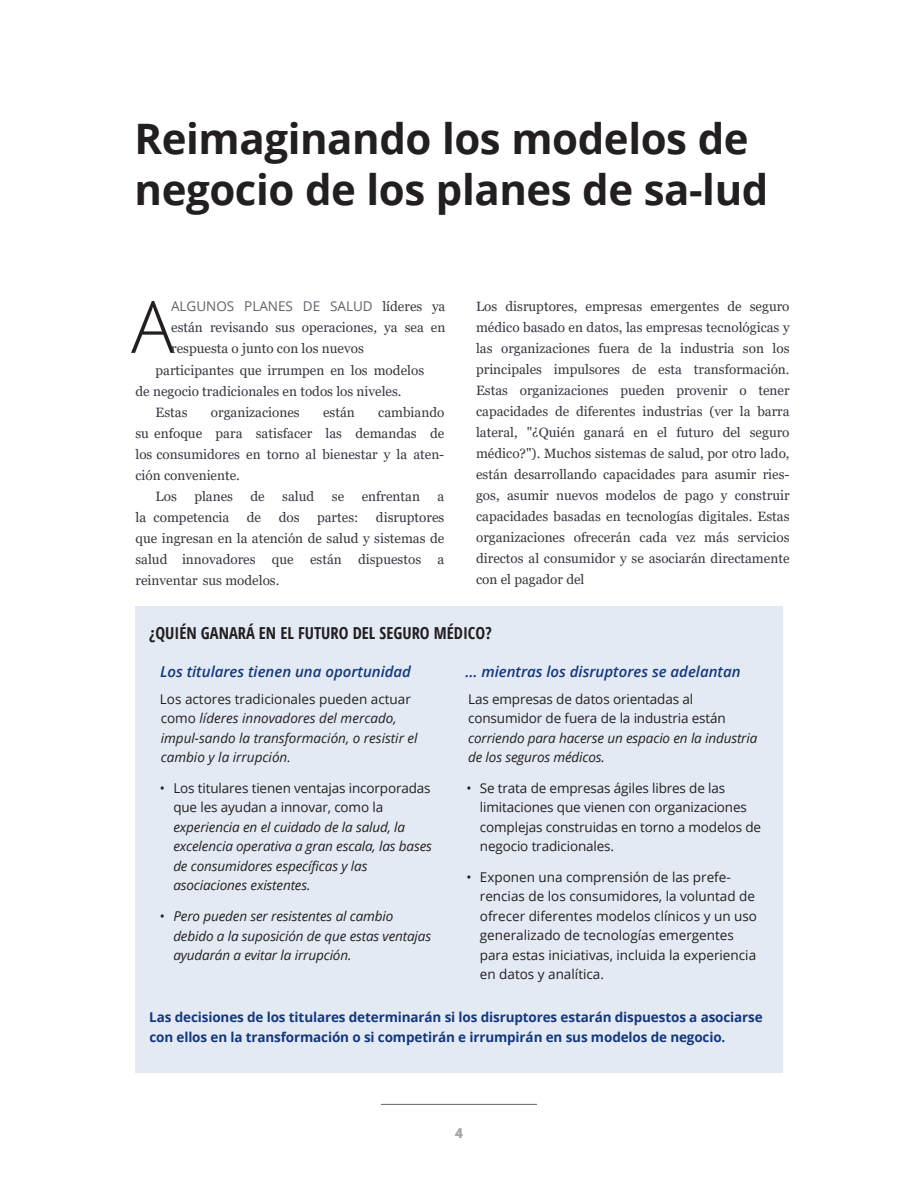
<style>
.page{position:relative;width:918px;height:1188px;background:#fff}
.page>*{position:absolute;margin:0;border:0;box-sizing:border-box;transform-origin:0 0}
.t1{font:300 72.3px "Open Sans";color:#231f20}
.t2{font:700 42px/51px "Open Sans";letter-spacing:-.01em;color:#231f20}
.t3{font:700 16.5px "Open Sans Condensed";color:#231f20}
.t4{font:italic 600 15px "Open Sans";color:#13387e}
.t5{font:13.5px/21px "Georgia";color:#343841;text-align:justify}
.t6{font:13.5px/19.5px "Open Sans";letter-spacing:-.01em;color:#231f20}
.t7{font:italic 13.5px/19.5px "Open Sans";letter-spacing:-.01em;color:#231f20}
.t8{font:700 13.5px/19.5px "Open Sans";letter-spacing:-.01em;color:#13387e}
.t9{font:13.5px "Open Sans";color:#5f636a}
.t10{font:700 13.5px "Open Sans";color:#a5a8aa}
.s1{font-family:"Georgia";color:#343841}
.s2{font-style:normal}
</style>
<div class="page">
<hr style="left:381px;top:1104px;width:156px;height:1px;background:#5f636a">
<div style="left:135px;top:606px;width:648px;height:467px;background:#e3eaf4"></div>
<h2 class="t2" style="left:135px;top:112px;width:635px">Reimaginando los modelos de negocio de los planes de sa-lud</h2>
<h1 class="t1" style="left:131px;top:277px;width:45px">A</h1>
<p class="t9" style="left:171px;top:297px;width:276px">ALGUNOS PLANES DE SALUD <span class="s1">líderes ya</span></p>
<p class="t5" style="left:171px;top:317px;width:276px">están revisando sus operaciones, ya sea en respuesta o junto con los nuevos</p>
<p class="t5" style="left:156px;top:360px;width:270px">participantes que irrumpen en los modelos</p>
<p class="t5" style="left:136px;top:381px;width:268px">de negocio tradicionales en todos los niveles.</p>
<p class="t5" style="left:156px;top:402px;width:33px">Estas</p>
<p class="t5" style="left:211px;top:402px;width:90px">organizaciones</p>
<p class="t5" style="left:323px;top:402px;width:33px">están</p>
<p class="t5" style="left:378px;top:402px;width:68px">cambiando</p>
<p class="t5" style="left:136px;top:423px;width:310px">su enfoque para satisfacer las demandas de</p>
<p class="t5" style="left:136px;top:444px;width:310px">los consumidores en torno al bienestar y la aten-</p>
<p class="t5" style="left:136px;top:465px;width:106px">ción conveniente.</p>
<p class="t5" style="left:156px;top:486px;width:23px">Los</p>
<p class="t5" style="left:194px;top:486px;width:40px">planes</p>
<p class="t5" style="left:251px;top:486px;width:16px">de</p>
<p class="t5" style="left:282px;top:486px;width:34px">salud</p>
<p class="t5" style="left:332px;top:486px;width:14px">se</p>
<p class="t5" style="left:362px;top:486px;width:60px">enfrentan</p>
<p class="t5" style="left:438px;top:486px;width:8px">a</p>
<p class="t5" style="left:136px;top:507px;width:95px">la competencia</p>
<p class="t5" style="left:247px;top:507px;width:16px">de</p>
<p class="t5" style="left:279px;top:507px;width:22px">dos</p>
<p class="t5" style="left:317px;top:507px;width:43px">partes:</p>
<p class="t5" style="left:476px;top:296px;width:315px">Los disruptores, empresas emergentes de seguro médico basado en datos, las empresas tecnológicas y las organizaciones fuera de la industria son los principales impulsores de esta transformación.<br>Estas organizaciones pueden provenir o tener capacidades de diferentes industrias (ver la barra lateral, "¿Quién ganará en el futuro del seguro médico?"). Muchos sistemas de salud, por otro lado, están desarrollando capacidades para asumir ries&shy;gos, asumir nuevos modelos de pago y construir capacidades basadas en tecnologías digitales. Estas organizaciones ofrecerán cada vez más servicios directos al consumidor y se asociarán directamente con el pagador del</p>
<p class="t3" style="left:149px;top:621px;width:344px">¿QUIÉN GANARÁ EN EL FUTURO DEL SEGURO MÉDICO?</p>
<p class="t5" style="left:136px;top:507px;width:310px;text-indent:240px">disruptores que ingresan en la atención de salud y sistemas de salud innovadores que están dispuestos a reinventar sus modelos.</p>
<p class="t4" style="left:160px;top:662px;width:253px">Los titulares tienen una oportunidad</p>
<p class="t7" style="left:160px;top:689px;width:259px"><span class="s2">Los actores tradicionales pueden actuar como</span> líderes innovadores del mercado, impul-sando la transformación, o resistir el cambio y la irrupción.</p>
<p class="t6" style="left:173px;top:778px;width:259px;text-indent:-14px">• Los titulares tienen ventajas incorporadas que les ayudan a innovar, como la</p>
<p class="t7" style="left:173px;top:817px;width:260px">experiencia en el cuidado de la salud, la excelencia operativa a gran escala, las bases de consumidores específicas y las asociaciones existentes.</p>
<p class="t7" style="left:173px;top:906px;width:259px;text-indent:-14px"><span class="s2">•</span> Pero pueden ser resistentes al cambio debido a la suposición de que estas ventajas ayudarán a evitar la irrupción.</p>
<p class="t4" style="left:465px;top:662px;width:277px">... mientras los disruptores se adelantan</p>
<p class="t6" style="left:468px;top:689px;width:259px">Las empresas de datos orientadas al consumidor de fuera de la industria están</p>
<p class="t7" style="left:468px;top:728px;width:291px">corriendo para hacerse un espacio en la industria de los seguros médicos.</p>
<p class="t6" style="left:480px;top:778px;width:283px;text-indent:-13px">• Se trata de empresas ágiles libres de las limitaciones que vienen con organizaciones complejas construidas en torno a modelos de negocio tradicionales.</p>
<p class="t6" style="left:480px;top:867px;width:279px;text-indent:-14px">• Exponen una comprensión de las prefe&shy;rencias de los consumidores, la voluntad de ofrecer diferentes modelos clínicos y un uso generalizado de tecnologías emergentes para estas iniciativas, incluida la experiencia en datos y analítica.</p>
<p class="t8" style="left:149px;top:1007px;width:615px">Las decisiones de los titulares determinarán si los disruptores estarán dispuestos a asociarse con ellos en la transformación o si competirán e irrumpirán en sus modelos de negocio.</p>
<p class="t10" style="left:455px;top:1123px;width:9px">4</p>
</div>
